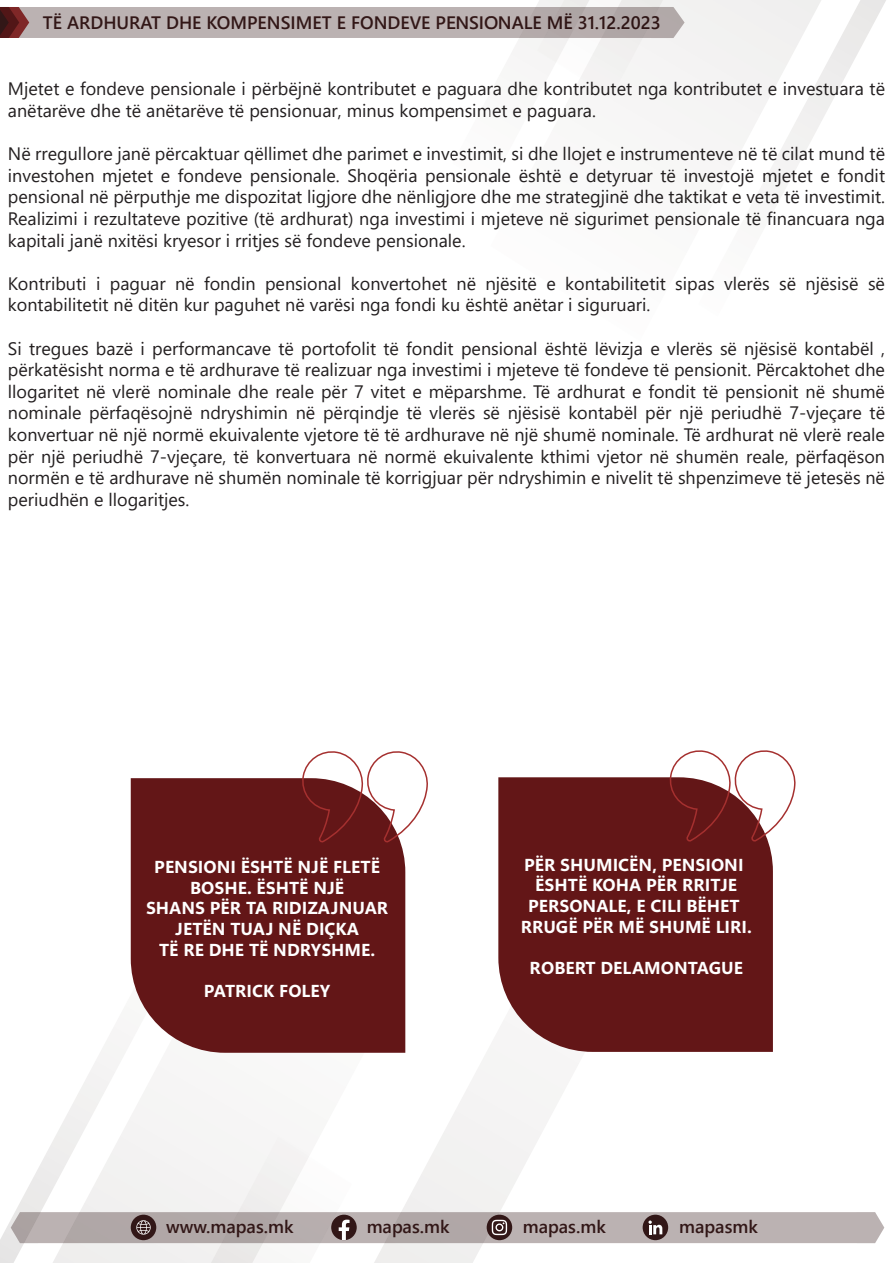
<style>
.page{position:relative;width:893px;height:1263px;background:#fff}
.page>*{position:absolute;margin:0;border:0;box-sizing:border-box;transform-origin:0 0}
.t1{font:18px/21.6px "Segoe UI";color:#231f20}
.t2{font:600 18px "Segoe UI";color:#321717}
.t3{font:600 18px "Segoe UI";color:#321717;scale:.25 1}
.t4{font:17.25px/20.7px "Segoe UI Variable";color:#fff;text-align:center}
.t5{font:600 16.8px "Segoe UI";color:#321717}
.t6{font:600 13.5px "Segoe UI";color:#321717;scale:.25 1}
</style>
<div class="page">
<svg style="left:405px;top:865px;width:159px;height:272px"></svg>
<svg style="left:0;top:893px;width:233px;height:370px"></svg>
<div style="left:0;top:7px;width:491px;height:31px;background:#bbb2b2"></div>
<svg style="left:491px;top:0;width:395px;height:195px"></svg>
<div style="left:498px;top:777px;width:275px;height:275px;background:#631617"></div>
<svg style="left:666px;top:750px;width:130px;height:92px"></svg>
<div style="left:131px;top:778px;width:274px;height:275px;background:#631617"></div>
<svg style="left:299px;top:751px;width:129px;height:92px"></svg>
<svg style="left:11px;top:1137px;width:873px;height:126px"></svg>
<p class="t2" style="left:43px;top:6px;width:619px">TË ARDHURAT DHE KOMPENSIMET E FONDEVE PENSIONALE MË 31.12.2023</p>
<p class="t1" style="left:8px;top:77px;width:879px">Mjetet e fondeve pensionale i përbëjnë kontributet e paguara dhe kontributet nga kontributet e investuara të anëtarëve dhe të anëtarëve të pensionuar, minus kompensimet e paguara.</p>
<p class="t1" style="left:8px;top:141px;width:879px;text-align:justify">Në rregullore janë përcaktuar qëllimet dhe parimet e investimit, si dhe llojet e instrumenteve në të cilat mund të investohen mjetet e fondeve pensionale. Shoqëria pensionale është e detyruar të investojë mjetet e fondit pensional në përputhje me dispozitat ligjore dhe nënligjore dhe me strategjinë dhe taktikat e veta të investimit.<br>Realizimi i rezultateve pozitive (të ardhurat) nga investimi i mjeteve në sigurimet pensionale të financuara nga kapitali janë nxitësi kryesor i rritjes së fondeve pensionale.</p>
<p class="t1" style="left:8px;top:271px;width:879px">Kontributi i paguar në fondin pensional konvertohet në njësitë e kontabilitetit sipas vlerës së njësisë së kontabilitetit në ditën kur paguhet në varësi nga fondi ku është anëtar i siguruari.</p>
<p class="t1" style="left:8px;top:336px;width:879px;text-align:justify">Si tregues bazë i performancave të portofolit të fondit pensional është lëvizja e vlerës së njësisë kontabël , përkatësisht norma e të ardhurave të realizuar nga investimi i mjeteve të fondeve të pensionit. Përcaktohet dhe llogaritet në vlerë nominale dhe reale për 7 vitet e mëparshme. Të ardhurat e fondit të pensionit në shumë nominale përfaqësojnë ndryshimin në përqindje të vlerës së njësisë kontabël për një periudhë 7-vjeçare të konvertuar në një normë ekuivalente vjetore të të ardhurave në një shumë nominale. Të ardhurat në vlerë reale për një periudhë 7-vjeçare, të konvertuara në normë ekuivalente kthimi vjetor në shumën reale, përfaqëson normën e të ardhurave në shumën nominale të korrigjuar për ndryshimin e nivelit të shpenzimeve të jetesës në periudhën e llogaritjes.</p>
<p class="t4" style="left:146px;top:856px;width:244px">PENSIONI ËSHTË NJË FLETË<br>BOSHE. ËSHTË NJË<br>SHANS PËR TA RIDIZAJNUAR<br>JETËN TUAJ NË DIÇKA<br>TË RE DHE TË NDRYSHME.</p>
<p class="t4" style="left:204px;top:980px;width:128px">PATRICK FOLEY</p>
<p class="t4" style="left:521px;top:854px;width:233px">PËR SHUMICËN, PENSIONI<br>ËSHTË KOHA PËR RRITJE<br>PERSONALE, E CILI BËHET<br>RRUGË PËR MË SHUMË LIRI.</p>
<p class="t4" style="left:529px;top:957px;width:215px">ROBERT DELAMONTAGUE</p>
<p class="t2" style="left:166px;top:1209px;width:129px">www.mapas.mk</p>
<p class="t2" style="left:367px;top:1209px;width:84px">mapas.mk</p>
<p class="t3" style="left:368px;top:1210px;width:328px">https://www.facebook.com/MAPAS.MK</p>
<p class="t2" style="left:523px;top:1209px;width:84px">map s.mk</p>
<p class="t3" style="left:524px;top:1210px;width:332px">https://www.instagram.com/mapas.mk/</p>
<p class="t2" style="left:679px;top:1209px;width:80px">mapasmk</p>
<p class="t5" style="left:166px;top:1211px;width:129px">http://mapas.mk</p>
<p class="t6" style="left:681px;top:1214px;width:296px">https://www.linkedin.com/company/mapasmk/</p>
</div>
